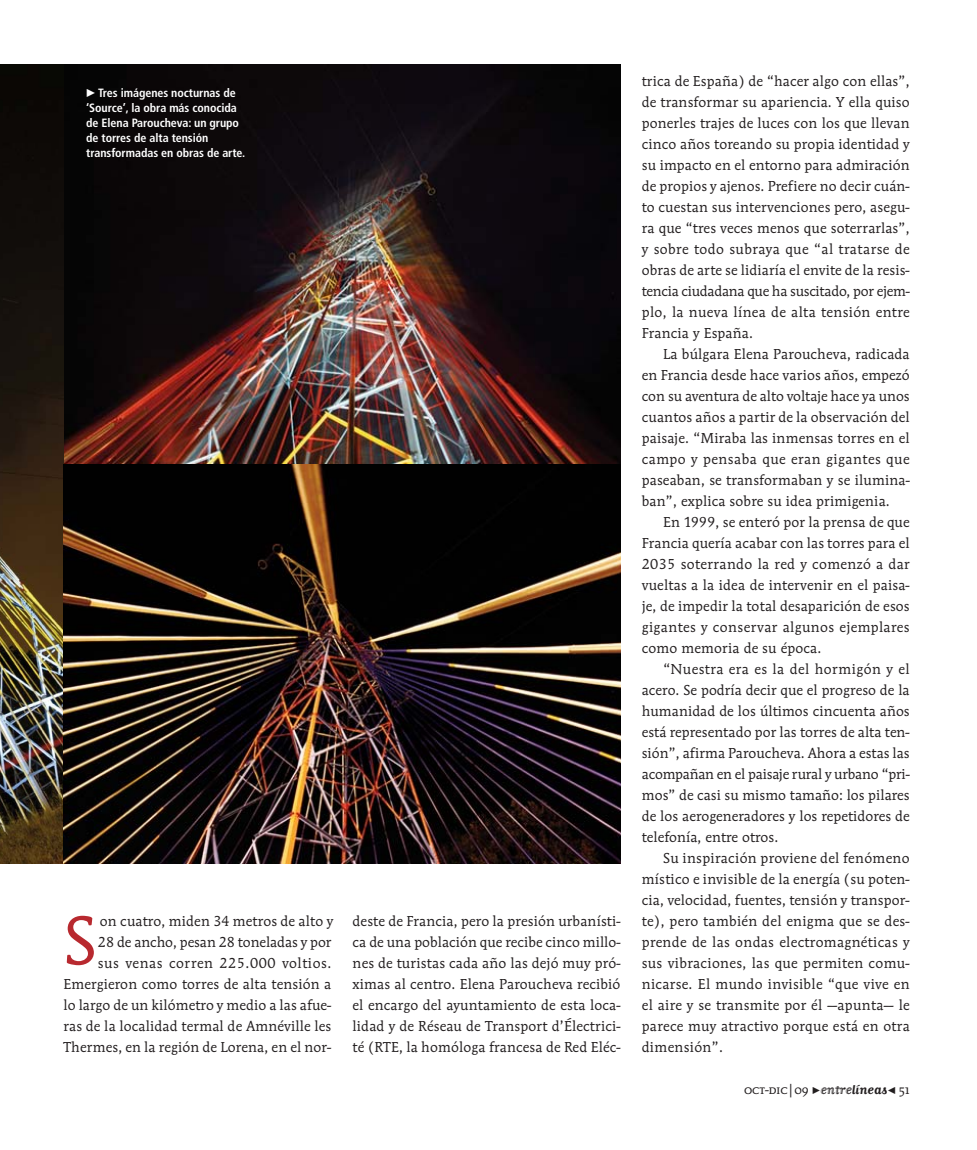
<style>
.page{position:relative;width:977px;height:1150px;background:#fff}
.page>*{position:absolute;margin:0;border:0;box-sizing:border-box;transform-origin:0 0}
.t1{font:71.7px "Mendoza";color:#b8292f}
.t2{font:15px/21px "Mendoza";letter-spacing:.01em;color:#231f20;text-align:justify}
.t3{font:13.5px "Mendoza SC";color:#231f20}
.t4{font:700 condensed 12px/15px "Frutiger";letter-spacing:-.005em;color:#fff}
.s1{font-family:"Matrix Inline Script";font-size:15px}
.s2{font-family:"Matrix Script";font-weight:700;font-size:15px}
</style>
<div class="page">
<img style="left:0;top:65px;width:620px;height:798px">
<img style="left:63px;top:464px;width:557px;height:399px">
<svg style="left:87px;top:89px;width:8px;height:8px"></svg>
<p class="t4" style="left:86px;top:86px;width:161px;text-indent:12px">Tres imágenes nocturnas de ‘Source’, la obra más conocida de Elena Paroucheva: un grupo de torres de alta tensión transformadas en obras de arte.</p>
<p class="t2" style="left:63px;top:912px;width:271px;text-align:right">on cuatro, miden 34 metros de alto y<br>28 de ancho, pesan 28 toneladas y por<br>sus venas corren 225.000 voltios.<br>Emergieron como torres de alta tensión a lo largo de un kilómetro y medio a las afue&shy;ras de la localidad termal de Amnéville les Thermes, en la región de Lorena, en el nor-</p>
<p class="t2" style="left:353px;top:912px;width:270px">deste de Francia, pero la presión urbanísti&shy;ca de una población que recibe cinco millo&shy;nes de turistas cada año las dejó muy pró&shy;ximas al centro. Elena Paroucheva recibió el encargo del ayuntamiento de esta loca&shy;lidad y de Réseau de Transport d’Électrici&shy;té (RTE, la homóloga francesa de Red Eléc-</p>
<h1 class="t1" style="left:63px;top:913px;width:35px">S</h1>
<p class="t2" style="left:642px;top:72px;width:270px">trica de España) de “hacer algo con ellas”, de transformar su apariencia. Y ella quiso ponerles trajes de luces con los que llevan cinco años toreando su propia identidad y su impacto en el entorno para admiración de propios y ajenos. Prefiere no decir cuán&shy;to cuestan sus intervenciones pero, asegu&shy;ra que “tres veces menos que soterrarlas”, y sobre todo subraya que “al tratarse de obras de arte se lidiaría el envite de la resis&shy;tencia ciudadana que ha suscitado, por ejem&shy;plo, la nueva línea de alta tensión entre Francia y España.</p>
<p class="t2" style="left:642px;top:345px;width:270px;text-indent:21px">La búlgara Elena Paroucheva, radicada en Francia desde hace varios años, empezó con su aventura de alto voltaje hace ya unos cuantos años a partir de la observación del paisaje. “Miraba las inmensas torres en el campo y pensaba que eran gigantes que paseaban, se transformaban y se ilumina&shy;ban”, explica sobre su idea primigenia.</p>
<p class="t2" style="left:642px;top:513px;width:270px;text-indent:21px">En 1999, se enteró por la prensa de que Francia quería acabar con las torres para el 2035 soterrando la red y comenzó a dar vueltas a la idea de intervenir en el paisa&shy;je, de impedir la total desaparición de esos gigantes y conservar algunos ejemplares como memoria de su época.</p>
<p class="t2" style="left:642px;top:660px;width:270px;text-indent:21px">“Nuestra era es la del hormigón y el acero. Se podría decir que el progreso de la humanidad de los últimos cincuenta años está representado por las torres de alta ten&shy;sión”, afirma Paroucheva. Ahora a estas las acompañan en el paisaje rural y urbano “pri&shy;mos” de casi su mismo tamaño: los pilares de los aerogeneradores y los repetidores de telefonía, entre otros.</p>
<p class="t2" style="left:642px;top:849px;width:270px;text-indent:21px">Su inspiración proviene del fenómeno místico e invisible de la energía (su poten&shy;cia, velocidad, fuentes, tensión y transpor&shy;te), pero también del enigma que se des&shy;prende de las ondas electromagnéticas y sus vibraciones, las que permiten comu&shy;nicarse. El mundo invisible “que vive en el aire y se transmite por él —apunta— le parece muy atractivo porque está en otra dimensión”.</p>
<p class="t3" style="left:744px;top:1081px;width:167px">oct-dic|09 <span class="s1">entre</span><span class="s2">líneas</span>● 51</p>
</div>
